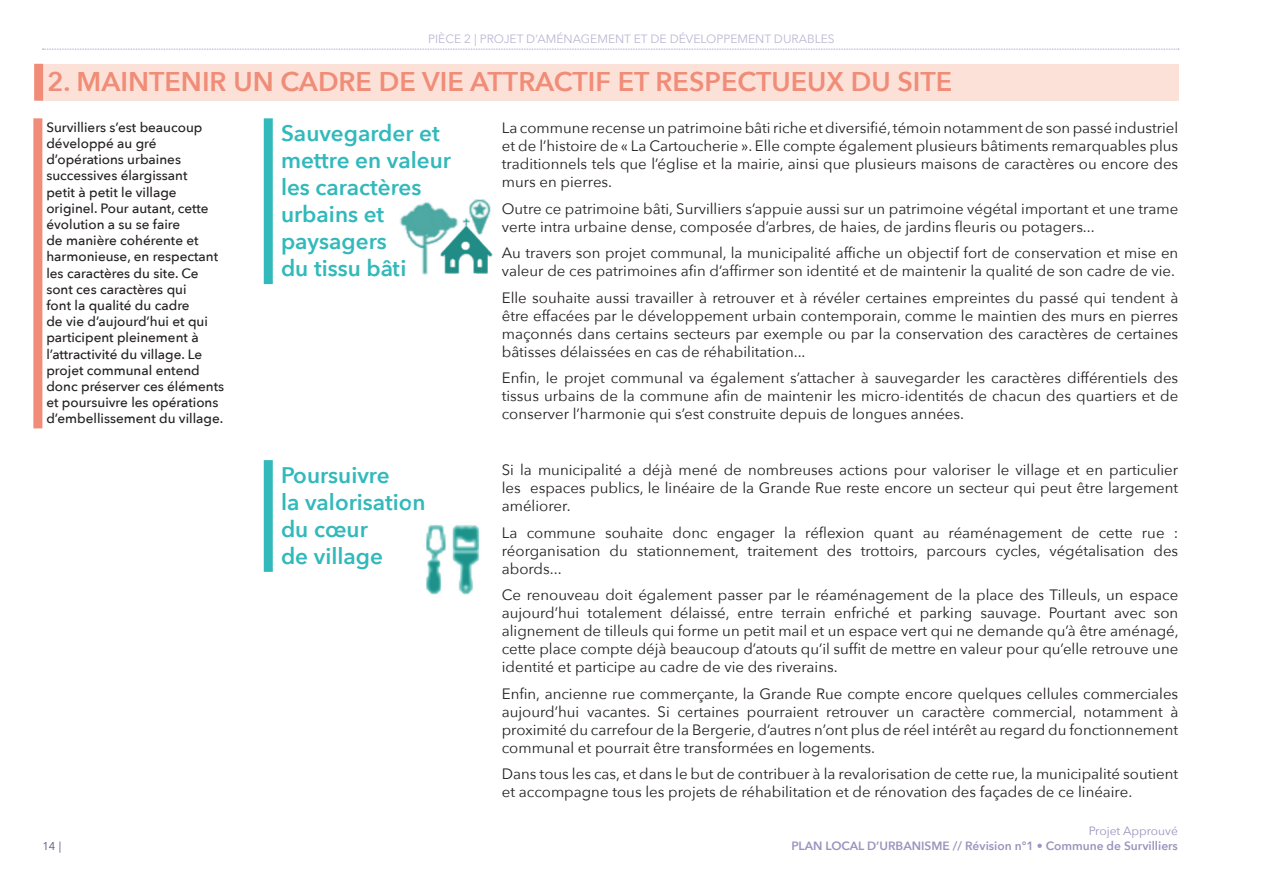
<style>
.page{position:relative;width:1263px;height:893px;background:#fff}
.page>*{position:absolute;margin:0;border:0;box-sizing:border-box;transform-origin:0 0}
.t1{font:600 27px "Avenir Next";color:#f08c77}
.t2{font:600 22.5px/27px "Avenir Next";color:#32b9bb}
.t3{font:15px/18px "Avenir Next";color:#231f20;text-align:justify}
.t4{font:500 13.5px/16.2px "Avenir Next";color:#231f20}
.t5{font:600 12px "Avenir Next";color:#9c93be}
.t6{font:12px "Avenir Next";color:#bab8d2}
.t7{font:12px "Avenir Next";color:#9c93be}
.t8{font:11.25px "Avenir Next";color:#59507c}
</style>
<div class="page">
<svg style="left:43px;top:49px;width:1136px;height:1px"></svg>
<div style="left:37px;top:64px;width:1141px;height:37px;background:#fce1d9"></div>
<div style="left:34px;top:64px;width:9px;height:37px;background:#f08c77"></div>
<div style="left:33px;top:118px;width:9px;height:310px;background:#f08c77"></div>
<div style="left:264px;top:118px;width:9px;height:166px;background:#32b9bb"></div>
<img style="left:469px;top:199px;width:22px;height:16px">
<img style="left:464px;top:215px;width:29px;height:59px">
<img style="left:400px;top:202px;width:64px;height:73px">
<div style="left:264px;top:460px;width:9px;height:112px;background:#32b9bb"></div>
<img style="left:426px;top:524px;width:54px;height:71px">
<p class="t6" style="left:428px;top:28px;width:408px">PIÈCE 2 | PROJET D’AMÉNAGEMENT ET DE DÉVELOPPEMENT DURABLES</p>
<h1 class="t1" style="left:47px;top:58px;width:907px">2. MAINTENIR UN CADRE DE VIE ATTRACTIF ET RESPECTUEUX DU SITE</h1>
<p class="t3" style="left:502px;top:118px;width:678px">La commune recense un patrimoine bâti riche et diversifié, témoin notamment de son passé industriel et de l’histoire de « La Cartoucherie ». Elle compte également plusieurs bâtiments remarquables plus traditionnels tels que l’église et la mairie, ainsi que plusieurs maisons de caractères ou encore des murs en pierres.</p>
<p class="t3" style="left:502px;top:199px;width:678px">Outre ce patrimoine bâti, Survilliers s’appuie aussi sur un patrimoine végétal important et une trame verte intra urbaine dense, composée d’arbres, de haies, de jardins fleuris ou potagers...</p>
<p class="t3" style="left:502px;top:243px;width:678px">Au travers son projet communal, la municipalité affiche un objectif fort de conservation et mise en valeur de ces patrimoines afin d’affirmer son identité et de maintenir la qualité de son cadre de vie.</p>
<p class="t3" style="left:502px;top:288px;width:678px">Elle souhaite aussi travailler à retrouver et à révéler certaines empreintes du passé qui tendent à être effacées par le développement urbain contemporain, comme le maintien des murs en pierres maçonnés dans certains secteurs par exemple ou par la conservation des caractères de certaines bâtisses délaissées en cas de réhabilitation...</p>
<p class="t3" style="left:502px;top:369px;width:678px">Enfin, le projet communal va également s’attacher à sauvegarder les caractères différentiels des tissus urbains de la commune afin de maintenir les micro-identités de chacun des quartiers et de conserver l’harmonie qui s’est construite depuis de longues années.</p>
<p class="t4" style="left:46px;top:119px;width:179px">Survilliers s’est beaucoup développé au gré d’opérations urbaines successives élargissant<br>petit à petit le village originel. Pour autant, cette évolution a su se faire<br>de manière cohérente et harmonieuse, en respectant les caractères du site. Ce sont ces caractères qui<br>font la qualité du cadre<br>de vie d’aujourd’hui et qui participent pleinement à l’attractivité du village. Le projet communal entend donc préserver ces éléments et poursuivre les opérations d’embellissement du village.</p>
<h2 class="t2" style="left:281px;top:119px;width:172px">Sauvegarder et mettre en valeur les caractères urbains et paysagers<br>du tissu bâti</h2>
<p class="t8" style="left:43px;top:837px;width:20px">14 |</p>
<h2 class="t2" style="left:281px;top:461px;width:146px">Poursuivre<br>la valorisation du cœur<br>de village</h2>
<p class="t3" style="left:502px;top:460px;width:678px">Si la municipalité a déjà mené de nombreuses actions pour valoriser le village et en particulier les espaces publics, le linéaire de la Grande Rue reste encore un secteur qui peut être largement améliorer.</p>
<p class="t3" style="left:502px;top:523px;width:678px">La commune souhaite donc engager la réflexion quant au réaménagement de cette rue : réorganisation du stationnement, traitement des trottoirs, parcours cycles, végétalisation des abords...</p>
<p class="t3" style="left:502px;top:585px;width:678px">Ce renouveau doit également passer par le réaménagement de la place des Tilleuls, un espace aujourd’hui totalement délaissé, entre terrain enfriché et parking sauvage. Pourtant avec son alignement de tilleuls qui forme un petit mail et un espace vert qui ne demande qu’à être aménagé, cette place compte déjà beaucoup d’atouts qu’il suffit de mettre en valeur pour qu’elle retrouve une identité et participe au cadre de vie des riverains.</p>
<p class="t3" style="left:502px;top:684px;width:678px">Enfin, ancienne rue commerçante, la Grande Rue compte encore quelques cellules commerciales aujourd’hui vacantes. Si certaines pourraient retrouver un caractère commercial, notamment à proximité du carrefour de la Bergerie, d’autres n’ont plus de réel intérêt au regard du fonctionnement communal et pourrait être transformées en logements.</p>
<p class="t3" style="left:502px;top:764px;width:678px">Dans tous les cas, et dans le but de contribuer à la revalorisation de cette rue, la municipalité soutient et accompagne tous les projets de réhabilitation et de rénovation des façades de ce linéaire.</p>
<p class="t7" style="left:1089px;top:821px;width:91px">Projet Approuvé</p>
<p class="t5" style="left:791px;top:836px;width:388px">PLAN LOCAL D’URBANISME // Révision n°1 • Commune de Survilliers</p>
</div>
